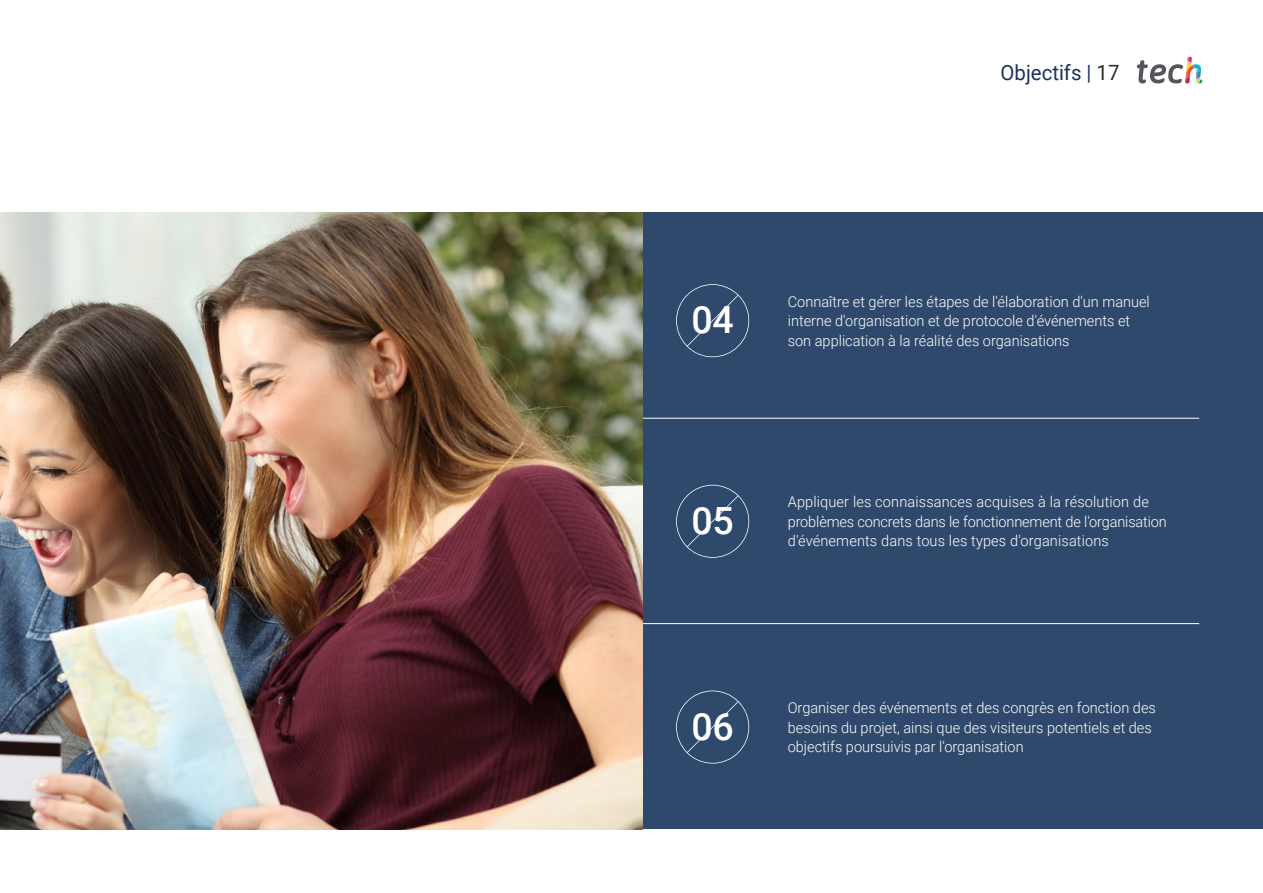
<style>
.page{position:relative;width:1263px;height:893px;background:#fff}
.page>*{position:absolute;margin:0;border:0;box-sizing:border-box;transform-origin:0 0}
.t1{font:500 37.5px "Roboto";color:#fff}
.t2{font:21px "Roboto";color:#1a355c}
.t3{font:300 15px/19.5px "Roboto";color:#fff}
.s1{color:#312e20}
</style>
<div class="page">
<div style="left:642px;top:213px;width:621px;height:616px;background:#2e496b"></div>
<svg style="left:676px;top:284px;width:73px;height:73px"></svg>
<svg style="left:676px;top:690px;width:73px;height:74px"></svg>
<svg style="left:676px;top:485px;width:73px;height:73px"></svg>
<hr style="left:0;top:418px;width:1199px;height:1px;background:#fff">
<hr style="left:0;top:623px;width:1199px;height:1px;background:#fff">
<img style="left:0;top:213px;width:642px;height:616px">
<svg style="left:1137px;top:57px;width:65px;height:27px"></svg>
<h2 class="t2" style="left:1000px;top:57px;width:120px">Objectifs | <span class="s1">17</span></h2>
<h1 class="t1" style="left:691px;top:294px;width:44px">04</h1>
<p class="t3" style="left:788px;top:291px;width:364px">Connaître et gérer les étapes de l'élaboration d'un manuel interne d'organisation et de protocole d'événements et son application à la réalité des organisations</p>
<h1 class="t1" style="left:691px;top:494px;width:44px">05</h1>
<p class="t3" style="left:788px;top:492px;width:381px">Appliquer les connaissances acquises à la résolution de problèmes concrets dans le fonctionnement de l'organisation d'événements dans tous les types d'organisations</p>
<h1 class="t1" style="left:691px;top:700px;width:44px">06</h1>
<p class="t3" style="left:788px;top:697px;width:370px">Organiser des événements et des congrès en fonction des besoins du projet, ainsi que des visiteurs potentiels et des objectifs poursuivis par l'organisation</p>
</div>
